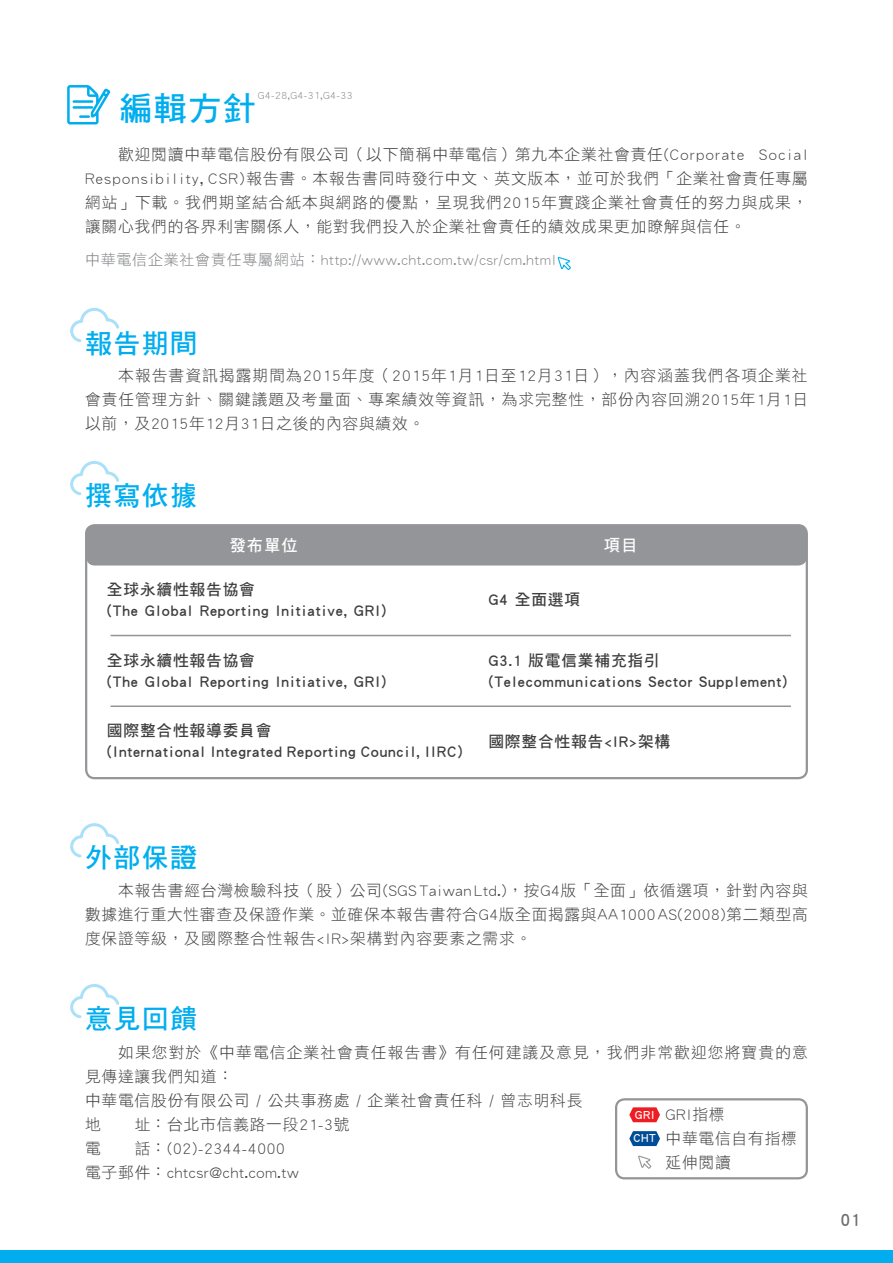
<style>
.page{position:relative;width:893px;height:1263px;background:#fff}
.page>*{position:absolute;margin:0;border:0;box-sizing:border-box;transform-origin:0 0}
.t1{font:33px "DF Hei Std W7";color:#00aeef}
.t2{font:27px "DF Hei Std W7";letter-spacing:.05em;color:#00aeef}
.t3{font:18px "DF Hei Std W7";color:#6c6d70}
.t4{font:16.5px "DF Hei Std W7";letter-spacing:.05em;color:#fff}
.t5{font:15.75px/24px "DF Hei Std W3";letter-spacing:.05em;color:#3e3e3f;text-align:justify}
.t6{font:15.75px/21px "DF Hei Std W7";letter-spacing:.05em;color:#3e3e3f}
.t7{font:15.75px "DF Hei Std W3";letter-spacing:.07em;color:#3e3e3f}
.t8{font:15px "DF Hei Std W3";letter-spacing:.05em;color:#808285}
.t9{font:12px/23.9px "DF Hei Std W7";letter-spacing:.05em;color:#fff}
.t10{font:10.5px "DF Hei Std W3";letter-spacing:.05em;color:#808285}
</style>
<div class="page">
<div style="left:0;top:1250px;width:893px;height:13px;background:#00aeef"></div>
<svg style="left:67px;top:85px;width:43px;height:39px"></svg>
<svg style="left:557px;top:256px;width:14px;height:14px"></svg>
<svg style="left:70px;top:307px;width:49px;height:35px"></svg>
<svg style="left:70px;top:461px;width:51px;height:105px"></svg>
<svg style="left:70px;top:823px;width:50px;height:35px"></svg>
<svg style="left:70px;top:984px;width:50px;height:35px"></svg>
<div style="left:85px;top:524px;width:723px;height:255px;border:2px solid #939598;border-radius:9px"></div>
<div style="left:86px;top:525px;width:721px;height:40px;background:#939598;border-radius:9px"></div>
<hr style="left:111px;top:635px;width:680px;height:1px;background:#939598">
<hr style="left:111px;top:705px;width:680px;height:2px;background:#939598">
<div style="left:615px;top:1098px;width:193px;height:81px;border:2px solid #939598;border-radius:9px"></div>
<svg style="left:629px;top:1107px;width:31px;height:15px"></svg>
<svg style="left:629px;top:1131px;width:31px;height:15px"></svg>
<svg style="left:638px;top:1155px;width:14px;height:14px"></svg>
<p class="t10" style="left:258px;top:90px;width:96px">G4-28,G4-31,G4-33</p>
<h1 class="t1" style="left:119px;top:90px;width:138px">編輯方針</h1>
<p class="t5" style="left:85px;top:142px;width:724px;text-indent:33px">歡迎閱讀中華電信股份有限公司（以下簡稱中華電信）第九本企業社會責任(Corporate Social Responsibility, CSR)報告書。本報告書同時發行中文、英文版本，並可於我們「企業社會責任專屬網站」下載。我們期望結合紙本與網路的優點，呈現我們2015年實踐企業社會責任的努力與成果，讓關心我們的各界利害關係人，能對我們投入於企業社會責任的績效成果更加瞭解與信任。</p>
<p class="t8" style="left:85px;top:251px;width:473px">中華電信企業社會責任專屬網站：http://www.cht.com.tw/csr/cm.html</p>
<h2 class="t2" style="left:85px;top:329px;width:114px">報告期間</h2>
<p class="t5" style="left:85px;top:363px;width:725px;text-indent:33px">本報告書資訊揭露期間為2015年度（2015年1月1日至12月31日），內容涵蓋我們各項企業社會責任管理方針、關鍵議題及考量面、專案績效等資訊，為求完整性，部份內容回溯2015年1月1日以前，及2015年12月31日之後的內容與績效。</p>
<h2 class="t2" style="left:85px;top:480px;width:114px">撰寫依據</h2>
<p class="t4" style="left:229px;top:536px;width:70px">發布單位</p>
<p class="t4" style="left:604px;top:536px;width:35px">項目</p>
<p class="t6" style="left:107px;top:578px;width:281px">全球永續性報告協會<br>(The Global Reporting Initiative, GRI)</p>
<p class="t6" style="left:488px;top:589px;width:93px">G4 全面選項</p>
<p class="t6" style="left:107px;top:649px;width:281px">全球永續性報告協會<br>(The Global Reporting Initiative, GRI)</p>
<p class="t6" style="left:488px;top:649px;width:300px">G3.1 版電信業補充指引(Telecommunications Sector Supplement)</p>
<p class="t6" style="left:107px;top:720px;width:357px">國際整合性報導委員會<br>(International Integrated Reporting Council, IIRC)</p>
<p class="t6" style="left:488px;top:730px;width:183px">國際整合性報告&lt;IR&gt;架構</p>
<h2 class="t2" style="left:85px;top:842px;width:114px">外部保證</h2>
<p class="t5" style="left:85px;top:878px;width:724px;text-indent:33px">本報告書經台灣檢驗科技（股）公司(SGS Taiwan Ltd.)，按G4版「全面」依循選項，針對內容與數據進行重大性審查及保證作業。並確保本報告書符合G4版全面揭露與AA1000AS(2008)第二類型高度保證等級，及國際整合性報告&lt;IR&gt;架構對內容要素之需求。</p>
<h2 class="t2" style="left:85px;top:1003px;width:114px">意見回饋</h2>
<p class="t7" style="left:118px;top:1044px;width:691px">如果您對於《中華電信企業社會責任報告書》有任何建議及意見，我們非常歡迎您將寶貴的意</p>
<p class="t5" style="left:85px;top:1064px;width:150px">見傳達讓我們知道：</p>
<p class="t5" style="left:85px;top:1088px;width:499px">中華電信股份有限公司 / 公共事務處 / 企業社會責任科 / 曾志明科長</p>
<p class="t5" style="left:135px;top:1112px;width:216px">址：台北市信義路一段21-3號</p>
<p class="t5" style="left:135px;top:1136px;width:152px">話：(02)-2344-4000</p>
<p class="t5" style="left:85px;top:1160px;width:215px">電子郵件：chtcsr@cht.com.tw</p>
<p class="t5" style="left:665px;top:1102px;width:133px;text-align:left">GRI指標<br>中華電信自有指標延伸閱讀</p>
<p class="t9" style="left:633px;top:1102px;width:24px">GRI<br>CHT</p>
<p class="t5" style="left:85px;top:1112px;width:17px">地電</p>
<p class="t3" style="left:840px;top:1210px;width:21px">01</p>
</div>
